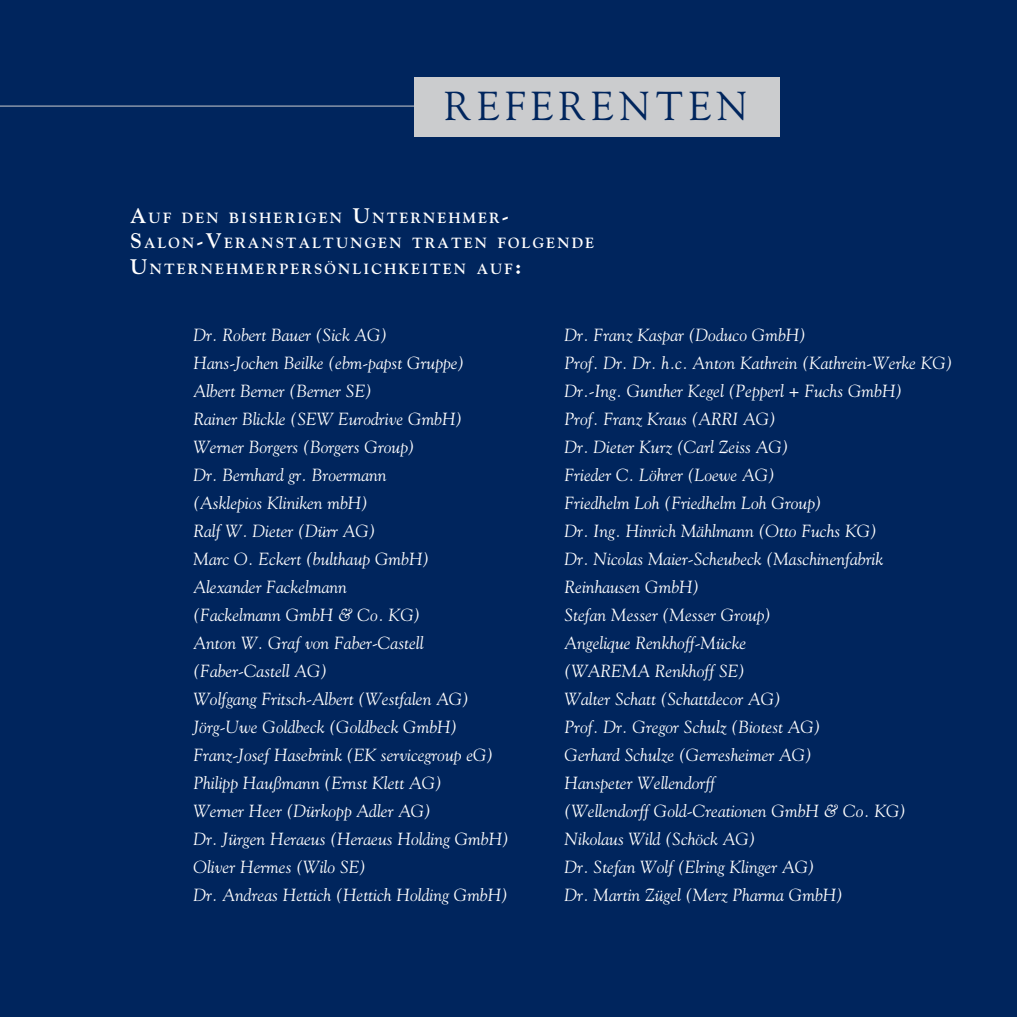
<style>
.page{position:relative;width:1017px;height:1017px;background:#00255d}
.page>*{position:absolute;margin:0;border:0;box-sizing:border-box;transform-origin:0 0}
.t1{font:40.25px "Goudy";letter-spacing:.14em;color:#00255d}
.t2{font:italic 17.5px/28px "Goudy";color:#fff}
.t3{font:700 14.7px/25.2px "Goudy";letter-spacing:.145em;color:#fff}
.s1{font-size:21px}
</style>
<div class="page">
<svg style="left:0;top:105px;width:671px;height:32px"></svg>
<div style="left:414px;top:77px;width:365px;height:59px;background:#cbccce"></div>
<h1 class="t1" style="left:445px;top:90px;width:305px">REFERENTEN</h1>
<p class="t3" style="left:130px;top:207px;width:465px"><span class="s1">A</span>UF DEN BISHERIGEN <span class="s1">U</span>NTERNEHMER<span class="s1">-<br>S</span>ALON<span class="s1">-V</span>ERANSTALTUNGEN TRATEN FOLGENDE<br><span class="s1">U</span>NTERNEHMERPERSÖNLICHKEITEN AUF<span class="s1">:</span></p>
<p class="t2" style="left:193px;top:322px;width:317px">Dr. Robert Bauer (Sick AG)<br>Hans-Jochen Beilke (ebm-papst Gruppe)<br>Albert Berner (Berner SE)<br>Rainer Blickle (SEW Eurodrive GmbH)<br>Werner Borgers (Borgers Group)<br>Dr. Bernhard gr. Broermann<br>(Asklepios Kliniken mbH)<br>Ralf W. Dieter (Dürr AG)<br>Marc O. Eckert (bulthaup GmbH)<br>Alexander Fackelmann<br>(Fackelmann GmbH &amp; Co. KG)<br>Anton W. Graf von Faber-Castell (Faber-Castell AG)<br>Wolfgang Fritsch-Albert (Westfalen AG)<br>Jörg-Uwe Goldbeck (Goldbeck GmbH)<br>Franz-Josef Hasebrink (EK servicegroup eG)<br>Philipp Haußmann (Ernst Klett AG)<br>Werner Heer (Dürkopp Adler AG)<br>Dr. Jürgen Heraeus (Heraeus Holding GmbH)<br>Oliver Hermes (Wilo SE)<br>Dr. Andreas Hettich (Hettich Holding GmbH)</p>
<p class="t2" style="left:565px;top:322px;width:390px">Dr. Franz Kaspar (Doduco GmbH)<br>Prof. Dr. Dr. h.c. Anton Kathrein (Kathrein-Werke KG)<br>Dr.-Ing. Gunther Kegel (Pepperl + Fuchs GmbH)<br>Prof. Franz Kraus (ARRI AG)<br>Dr. Dieter Kurz (Carl Zeiss AG)<br>Frieder C. Löhrer (Loewe AG)<br>Friedhelm Loh (Friedhelm Loh Group)<br>Dr. Ing. Hinrich Mählmann (Otto Fuchs KG)<br>Dr. Nicolas Maier-Scheubeck (Maschinenfabrik Reinhausen GmbH)<br>Stefan Messer (Messer Group)<br>Angelique Renkhoff-Mücke<br>(WAREMA Renkhoff SE)<br>Walter Schatt (Schattdecor AG)<br>Prof. Dr. Gregor Schulz (Biotest AG)<br>Gerhard Schulze (Gerresheimer AG)<br>Hanspeter Wellendorff<br>(Wellendorff Gold-Creationen GmbH &amp; Co. KG)<br>Nikolaus Wild (Schöck AG)<br>Dr. Stefan Wolf (Elring Klinger AG)<br>Dr. Martin Zügel (Merz Pharma GmbH)</p>
</div>
